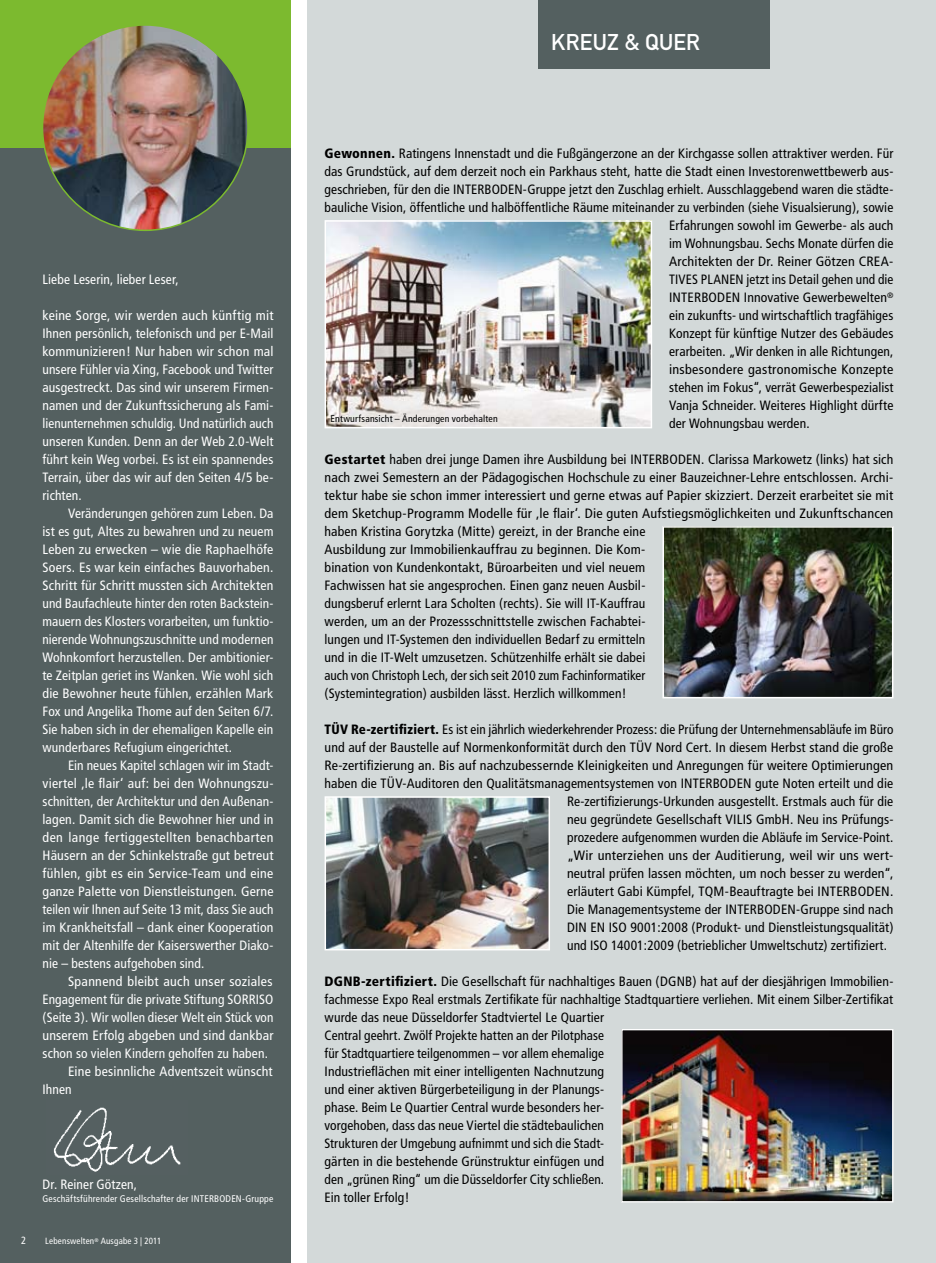
<style>
.page{position:relative;width:936px;height:1263px;background:#fff}
.page>*{position:absolute;margin:0;border:0;box-sizing:border-box;transform-origin:0 0}
.t1{font:22.5px "DIN Mittelschrift Alternate";letter-spacing:.015em;color:#fff}
.t2{font:condensed 13.5px/18px "Frutiger";letter-spacing:.01em;color:#000}
.t3{font:condensed 13.5px/18px "Frutiger";letter-spacing:.01em;color:#fff;text-align:justify}
.t4{font:condensed 13.5px "Frutiger";letter-spacing:.01em;color:#000;scale:1.04 1}
.t5{font:condensed 13.5px "Frutiger";letter-spacing:.01em;color:#000;scale:1.05 1}
.t6{font:condensed 10.5px "Frutiger";color:#fff}
.t7{font:condensed 9.75px "Frutiger";letter-spacing:.02em;color:#000}
.t8{font:condensed 9.6px "Frutiger";letter-spacing:.02em;color:#fff}
.t9{font:condensed 9px "Frutiger";letter-spacing:.02em;color:#fff}
.s1{font-weight:900}
</style>
<div class="page">
<div style="left:0;top:0;width:290px;height:184px;background:#7cba2f"></div>
<div style="left:0;top:148px;width:290px;height:1115px;background:#546060"></div>
<div style="left:307px;top:0;width:628px;height:1263px;background:#d3d9d9"></div>
<img style="left:53px;top:1107px;width:128px;height:65px">
<img style="left:43px;top:25px;width:205px;height:205px;border-radius:103px">
<img style="left:327px;top:223px;width:322px;height:202px">
<div style="left:324px;top:220px;width:328px;height:208px;border:2px solid #fff"></div>
<img style="left:623px;top:1031px;width:268px;height:169px">
<div style="left:621px;top:1029px;width:272px;height:173px;border:1px solid #fff"></div>
<img style="left:327px;top:799px;width:220px;height:148px">
<div style="left:324px;top:796px;width:226px;height:154px;border:2px solid #fff"></div>
<img style="left:665px;top:529px;width:225px;height:166px">
<div style="left:662px;top:526px;width:231px;height:172px;border:2px solid #fff"></div>
<div style="left:538px;top:0;width:231px;height:68px;background:#546060"></div>
<p class="t3" style="left:43px;top:271px;width:138px">Liebe Leserin, lieber Leser,</p>
<p class="t3" style="left:43px;top:307px;width:232px">keine Sorge, wir werden auch künftig mit Ihnen persönlich, telefonisch und per E-Mail kommunizieren! Nur haben wir schon mal unsere Fühler via Xing, Facebook und Twitter ausgestreckt. Das sind wir unserem Firmen&shy;namen und der Zukunftssicherung als Fami&shy;lienunternehmen schuldig. Und natürlich auch unseren Kunden. Denn an der Web 2.0-Welt führt kein Weg vorbei. Es ist ein spannendes Terrain, über das wir auf den Seiten 4/5 be&shy;richten.</p>
<p class="t3" style="left:43px;top:505px;width:232px;text-indent:26px">Veränderungen gehören zum Leben. Da ist es gut, Altes zu bewahren und zu neuem Leben zu erwecken – wie die Raphaelhöfe Soers. Es war kein einfaches Bauvorhaben.<br>Schritt für Schritt mussten sich Architekten und Baufachleute hinter den roten Backstein&shy;mauern des Klosters vorarbeiten, um funktio&shy;nierende Wohnungszuschnitte und modernen Wohnkomfort herzustellen. Der ambitionier&shy;te Zeitplan geriet ins Wanken. Wie wohl sich die Bewohner heute fühlen, erzählen Mark Fox und Angelika Thome auf den Seiten 6/7.<br>Sie haben sich in der ehemaligen Kapelle ein wunderbares Refugium eingerichtet.</p>
<p class="t3" style="left:43px;top:757px;width:232px;text-indent:26px">Ein neues Kapitel schlagen wir im Stadt&shy;viertel ‚le flair‘ auf: bei den Wohnungszu&shy;schnitten, der Architektur und den Außenan&shy;lagen. Damit sich die Bewohner hier und in den lange fertiggestellten benachbarten Häusern an der Schinkelstraße gut betreut fühlen, gibt es ein Service-Team und eine ganze Palette von Dienstleistungen. Gerne teilen wir Ihnen auf Seite 13 mit, dass Sie auch im Krankheitsfall – dank einer Kooperation mit der Altenhilfe der Kaiserswerther Diako&shy;nie – bestens aufgehoben sind.</p>
<p class="t3" style="left:68px;top:973px;width:206px">Spannend bleibt auch unser soziales</p>
<p class="t3" style="left:43px;top:991px;width:232px">Engagement für die private Stiftung SORRISO</p>
<p class="t3" style="left:43px;top:1009px;width:232px">(Seite 3). Wir wollen dieser Welt ein Stück von</p>
<p class="t3" style="left:43px;top:1027px;width:232px">unserem Erfolg abgeben und sind dankbar</p>
<p class="t3" style="left:43px;top:1045px;width:227px">schon so vielen Kindern geholfen zu haben.</p>
<p class="t3" style="left:68px;top:1063px;width:206px">Eine besinnliche Adventszeit wünscht</p>
<p class="t3" style="left:43px;top:1081px;width:31px">Ihnen</p>
<p class="t3" style="left:43px;top:1175px;width:96px">Dr. Reiner Götzen,</p>
<p class="t8" style="left:43px;top:1193px;width:232px">Geschäftsführender Gesellschafter der INTERBODEN-Gruppe</p>
<p class="t6" style="left:21px;top:1235px;width:7px">2</p>
<p class="t9" style="left:45px;top:1236px;width:118px">Lebenswelten<sup>®</sup> Ausgabe 3 | 2011</p>
<h1 class="t1" style="left:551px;top:29px;width:150px">KREUZ &amp; QUER</h1>
<p class="t2" style="left:324px;top:145px;width:570px"><span class="s1">Gewonnen.</span> Ratingens Innenstadt und die Fußgängerzone an der Kirchgasse sollen attraktiver werden. Für</p>
<p class="t2" style="left:324px;top:163px;width:570px">das Grundstück, auf dem derzeit noch ein Parkhaus steht, hatte die Stadt einen Investorenwettbewerb aus-</p>
<p class="t2" style="left:324px;top:181px;width:570px">geschrieben, für den die INTERBODEN-Gruppe jetzt den Zuschlag erhielt. Ausschlaggebend waren die städte-</p>
<p class="t2" style="left:324px;top:199px;width:570px">bauliche Vision, öffentliche und halböffentliche Räume miteinander zu verbinden (siehe Visualsierung), sowie</p>
<p class="t2" style="left:669px;top:217px;width:226px">Erfahrungen sowohl im Gewerbe- als auch</p>
<p class="t2" style="left:669px;top:235px;width:226px">im Wohnungsbau. Sechs Monate dürfen die</p>
<p class="t4" style="left:669px;top:254px;width:217px">Architekten der Dr. Reiner Götzen CREA-</p>
<p class="t2" style="left:669px;top:271px;width:226px">TIVES PLANEN jetzt ins Detail gehen und die</p>
<p class="t2" style="left:669px;top:289px;width:226px">INTERBODEN Innovative Gewerbewelten<sup>®</sup></p>
<p class="t2" style="left:669px;top:307px;width:226px">ein zukunfts- und wirtschaftlich tragfähiges</p>
<p class="t2" style="left:669px;top:325px;width:226px">Konzept für künftige Nutzer des Gebäudes</p>
<p class="t2" style="left:669px;top:343px;width:226px">erarbeiten. „Wir denken in alle Richtungen,</p>
<p class="t5" style="left:669px;top:362px;width:215px">insbesondere gastronomische Konzepte</p>
<p class="t2" style="left:669px;top:379px;width:226px">stehen im Fokus“, verrät Gewerbespezialist</p>
<p class="t2" style="left:669px;top:397px;width:226px">Vanja Schneider. Weiteres Highlight dürfte</p>
<p class="t2" style="left:669px;top:415px;width:142px">der Wohnungsbau werden.</p>
<p class="t7" style="left:330px;top:413px;width:169px">Entwurfsansicht – Änderungen vorbehalten</p>
<p class="t2" style="left:324px;top:451px;width:570px"><span class="s1">Gestartet</span> haben drei junge Damen ihre Ausbildung bei INTERBODEN. Clarissa Markowetz (links) hat sich nach zwei Semestern an der Pädagogischen Hochschule zu einer Bauzeichner-Lehre entschlossen. Archi&shy;tektur habe sie schon immer interessiert und gerne etwas auf Papier skizziert. Derzeit erarbeitet sie mit dem Sketchup-Programm Modelle für ‚le flair‘. Die guten Aufstiegsmöglichkeiten und Zukunftschancen haben Kristina Gorytzka (Mitte) gereizt, in der Branche eine<br>Ausbildung zur Immobilienkauffrau zu beginnen. Die Kom-<br>bination von Kundenkontakt, Büroarbeiten und viel neuem<br>Fachwissen hat sie angesprochen. Einen ganz neuen Ausbil-<br>dungsberuf erlernt Lara Scholten (rechts). Sie will IT-Kauffrau<br>werden, um an der Prozessschnittstelle zwischen Fachabtei-<br>lungen und IT-Systemen den individuellen Bedarf zu ermitteln<br>und in die IT-Welt umzusetzen. Schützenhilfe erhält sie dabei<br>auch von Christoph Lech, der sich seit 2010 zum Fachinformatiker<br>(Systemintegration) ausbilden lässt. Herzlich willkommen!</p>
<p class="t2" style="left:324px;top:721px;width:570px"><span class="s1">TÜV Re-zertifiziert.</span> Es ist ein jährlich wiederkehrender Prozess: die Prüfung der Unternehmensabläufe im Büro</p>
<p class="t2" style="left:324px;top:739px;width:570px">und auf der Baustelle auf Normenkonformität durch den TÜV Nord Cert. In diesem Herbst stand die große</p>
<p class="t4" style="left:324px;top:758px;width:548px">Re-zertifizierung an. Bis auf nachzubessernde Kleinigkeiten und Anregungen für weitere Optimierungen</p>
<p class="t2" style="left:324px;top:775px;width:570px">haben die TÜV-Auditoren den Qualitätsmanagementsystemen von INTERBODEN gute Noten erteilt und die</p>
<p class="t2" style="left:567px;top:793px;width:328px">Re-zertifizierungs-Urkunden ausgestellt. Erstmals auch für die</p>
<p class="t2" style="left:567px;top:811px;width:328px">neu gegründete Gesellschaft VILIS GmbH. Neu ins Prüfungs-</p>
<p class="t2" style="left:567px;top:829px;width:328px">prozedere aufgenommen wurden die Abläufe im Service-Point.</p>
<p class="t5" style="left:567px;top:848px;width:312px">„Wir unterziehen uns der Auditierung, weil wir uns wert-</p>
<p class="t2" style="left:567px;top:865px;width:328px">neutral prüfen lassen möchten, um noch besser zu werden“,</p>
<p class="t2" style="left:567px;top:883px;width:328px">erläutert Gabi Kümpfel, TQM-Beauftragte bei INTERBODEN.</p>
<p class="t2" style="left:567px;top:901px;width:328px">Die Managementsysteme der INTERBODEN-Gruppe sind nach</p>
<p class="t2" style="left:567px;top:919px;width:328px">DIN EN ISO 9001:2008 (Produkt- und Dienstleistungsqualität)</p>
<p class="t2" style="left:567px;top:937px;width:321px">und ISO 14001:2009 (betrieblicher Umweltschutz) zertifiziert.</p>
<p class="t2" style="left:324px;top:973px;width:570px"><span class="s1">DGNB-zertifiziert.</span> Die Gesellschaft für nachhaltiges Bauen (DGNB) hat auf der diesjährigen Immobilien&shy;fachmesse Expo Real erstmals Zertifikate für nachhaltige Stadtquartiere verliehen. Mit einem Silber-Zertifikat wurde das neue Düsseldorfer Stadtviertel Le Quartier<br>Central geehrt. Zwölf Projekte hatten an der Pilotphase<br>für Stadtquartiere teilgenommen – vor allem ehemalige<br>Industrieflächen mit einer intelligenten Nachnutzung<br>und einer aktiven Bürgerbeteiligung in der Planungs-<br>phase. Beim Le Quartier Central wurde besonders her-<br>vorgehoben, dass das neue Viertel die städtebaulichen<br>Strukturen der Umgebung aufnimmt und sich die Stadt-<br>gärten in die bestehende Grünstruktur einfügen und<br>den „grünen Ring“ um die Düsseldorfer City schließen.<br>Ein toller Erfolg!</p>
</div>
